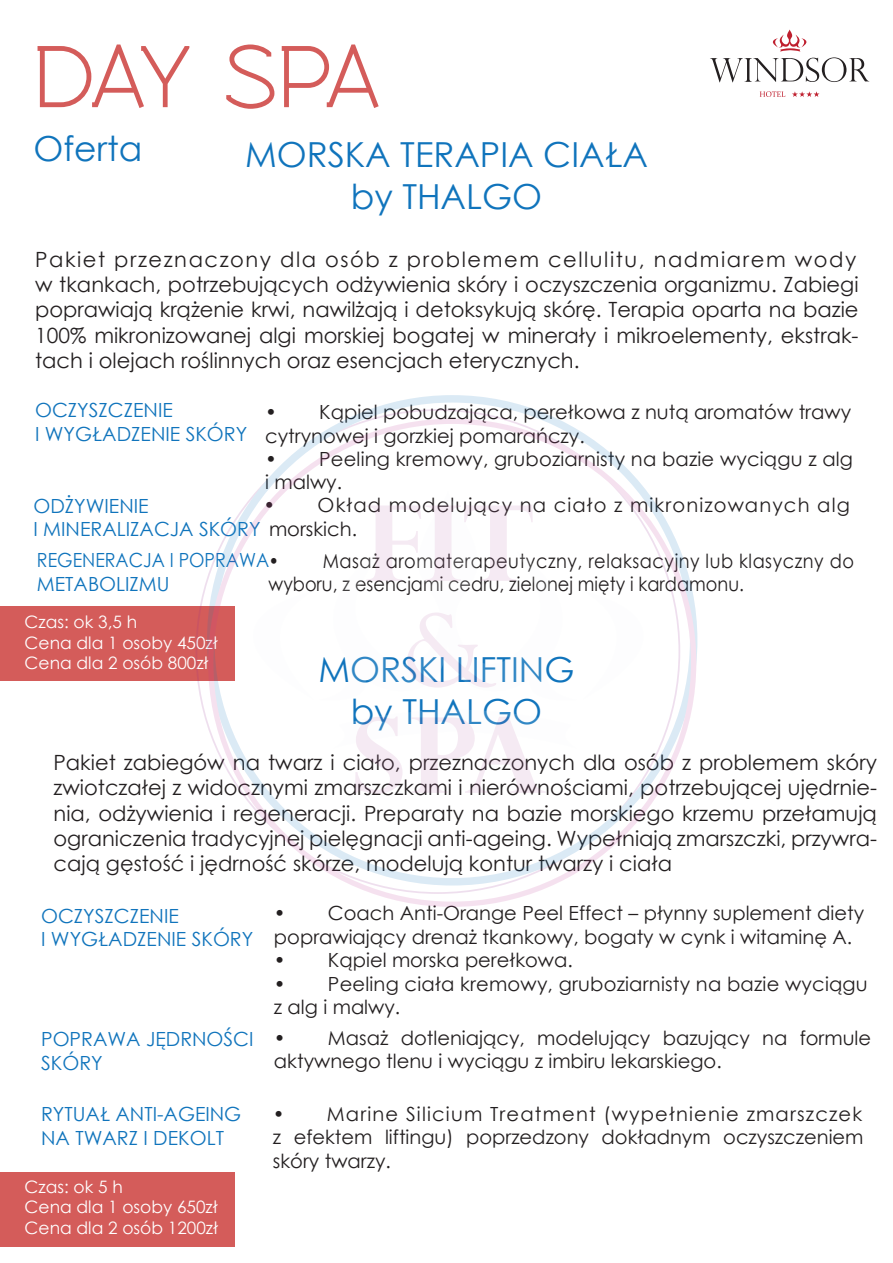
<style>
.page{position:relative;width:893px;height:1263px;background:#fff}
.page>*{position:absolute;margin:0;border:0;box-sizing:border-box;transform-origin:0 0}
.t1{font:600 90px "Rawengulk";letter-spacing:-.055em;color:#d45c5a}
.t2{font:34.5px/41.4px "Century Gothic";color:#1074bc;text-align:center}
.t3{font:21px/25.2px "Century Gothic";color:#231f20;text-align:justify}
.t4{font:19.5px/23.4px "Century Gothic";color:#231f20}
.t5{font:19.5px/23.4px "Century Gothic";color:#1074bc}
.t6{font:19.5px/22.8px "Century Gothic";letter-spacing:.03em;color:#231f20;scale:.91 1}
.t7{font:19.5px "Century Gothic";color:#231f20;scale:.91 1}
.t8{font:19.5px "Century Gothic";letter-spacing:.055em;color:#231f20}
.t9{font:17.1px/20.5px "Century Gothic";color:#fff}
.s1{color:#231f20}
.s2{color:#1074bc}
</style>
<div class="page">
<div style="left:0;top:1172px;width:234px;height:75px;background:#d45c5a"></div>
<svg style="left:792px;top:91px;width:27px;height:6px"></svg>
<svg style="left:710px;top:30px;width:159px;height:52px"></svg>
<svg style="left:760px;top:91px;width:25px;height:6px"></svg>
<div style="left:0;top:606px;width:234px;height:75px;background:#d45c5a"></div>
<svg style="left:207px;top:395px;width:350px;height:332px"></svg>
<svg style="left:208px;top:419px;width:486px;height:488px"></svg>
<svg style="left:197px;top:591px;width:117px;height:109px"></svg>
<svg style="left:583px;top:591px;width:114px;height:109px"></svg>
<svg style="left:319px;top:491px;width:258px;height:209px"></svg>
<svg style="left:366px;top:504px;width:167px;height:77px"></svg>
<svg style="left:407px;top:612px;width:89px;height:76px"></svg>
<svg style="left:333px;top:710px;width:244px;height:84px"></svg>
<h1 class="t1" style="left:33px;top:27px;width:349px">DAY SPA</h1>
<h2 class="t2" style="left:33px;top:127px;width:110px">Oferta</h2>
<h2 class="t2" style="left:245px;top:134px;width:404px">MORSKA TERAPIA CIAŁA by THALGO</h2>
<p class="t3" style="left:35px;top:247px;width:825px">Pakiet przeznaczony dla osób z problemem cellulitu, nadmiarem wody w tkankach, potrzebujących odżywienia skóry i oczyszczenia organizmu. Zabiegi poprawiają krążenie krwi, nawilżają i detoksykują skórę. Terapia oparta na bazie 100% mikronizowanej algi morskiej bogatej w minerały i mikroelementy, ekstrak&shy;tach i olejach roślinnych oraz esencjach eterycznych.</p>
<p class="t5" style="left:35px;top:398px;width:214px">OCZYSZCZENIE<br>I WYGŁADZENIE SKÓRY</p>
<p class="t4" style="left:265px;top:400px;width:587px">• Kąpiel pobudzająca, perełkowa z nutą aromatów trawy cytrynowej i gorzkiej pomarańczy.</p>
<p class="t4" style="left:265px;top:447px;width:589px">• Peeling kremowy, gruboziarnisty na bazie wyciągu z alg i malwy.</p>
<p class="t5" style="left:34px;top:494px;width:325px">ODŻYWIENIE<br>I MINERALIZACJA SKÓRY <span class="s1">morskich.</span></p>
<p class="t8" style="left:264px;top:492px;width:588px">• Okład modelujący na ciało z mikronizowanych alg</p>
<p class="t6" style="left:37px;top:549px;width:899px"><span class="s2">REGENERACJA I POPRAWA</span>• Masaż aromaterapeutyczny, relaksacyjny lub klasyczny do<br><span class="s2">METABOLIZMU</span></p>
<p class="t7" style="left:269px;top:571px;width:524px">wyboru, z esencjami cedru, zielonej mięty i kardamonu.</p>
<p class="t9" style="left:25px;top:611px;width:195px">Czas: ok 3,5 h<br>Cena dla 1 osoby 450zł<br>Cena dla 2 osób 800zł</p>
<h2 class="t2" style="left:318px;top:648px;width:258px">MORSKI LIFTING by THALGO</h2>
<p class="t3" style="left:54px;top:750px;width:825px">Pakiet zabiegów na twarz i ciało, przeznaczonych dla osób z problemem skóry zwiotczałej z widocznymi zmarszczkami i nierównościami, potrzebującej ujędrnie&shy;nia, odżywienia i regeneracji. Preparaty na bazie morskiego krzemu przełamują ograniczenia tradycyjnej pielęgnacji anti-ageing. Wypełniają zmarszczki, przywra&shy;cają gęstość i jędrność skórze, modelują kontur twarzy i ciała</p>
<p class="t5" style="left:41px;top:903px;width:214px">OCZYSZCZENIE<br>I WYGŁADZENIE SKÓRY</p>
<p class="t4" style="left:274px;top:901px;width:592px">• Coach Anti-Orange Peel Effect – płynny suplement diety poprawiający drenaż tkankowy, bogaty w cynk i witaminę A.</p>
<p class="t4" style="left:274px;top:948px;width:300px">• Kąpiel morska perełkowa.</p>
<p class="t4" style="left:274px;top:972px;width:595px">• Peeling ciała kremowy, gruboziarnisty na bazie wyciągu z alg i malwy.</p>
<p class="t5" style="left:41px;top:1027px;width:214px">POPRAWA JĘDRNOŚCI<br>SKÓRY</p>
<p class="t4" style="left:274px;top:1026px;width:599px">• Masaż dotleniający, modelujący bazujący na formule aktywnego tlenu i wyciągu z imbiru lekarskiego.</p>
<p class="t5" style="left:41px;top:1102px;width:202px">RYTUAŁ ANTI-AGEING<br>NA TWARZ I DEKOLT</p>
<p class="t4" style="left:273px;top:1102px;width:592px;text-align:justify">• Marine Silicium Treatment (wypełnienie zmarszczek z efektem liftingu) poprzedzony dokładnym oczyszczeniem skóry twarzy.</p>
<p class="t9" style="left:25px;top:1176px;width:195px">Czas: ok 5 h<br>Cena dla 1 osoby 650zł<br>Cena dla 2 osób 1200zł</p>
</div>
